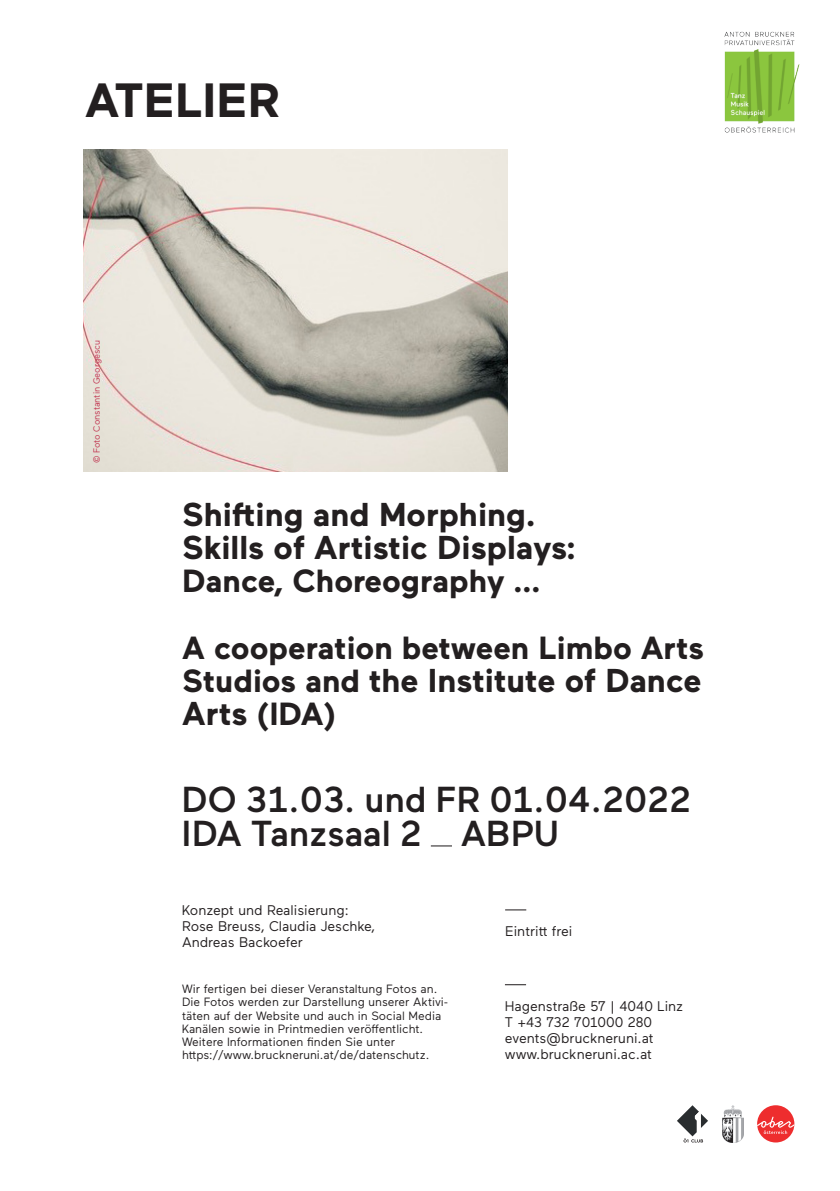
<style>
.page{position:relative;width:840px;height:1191px;background:#fff}
.page>*{position:absolute;margin:0;border:0;box-sizing:border-box;transform-origin:0 0}
.Programm{font:700 48px "Maax";color:#231f20}
.Datum_Ort{font:500 36px "Maax";color:#231f20}
.Titel{font:700 33px "Maax";color:#231f20}
.Untertitel{font:700 33px "Maax";color:#231f20}
.Titel-2{font:700 32px "Maax";color:#231f20}
.Zusatzinformation{font:14px/16px "Maax";letter-spacing:-.005em;color:#231f20}
.Zusatzinformation-2{font:12px/13.2px "Maax";color:#231f20}
.Copyright{font:9px "Maax";color:#c1344f}
.s1{font-size:32px}
.s2{font-size:33px}
</style>
<div class="page">
<img style="left:724px;top:31px;width:76px;height:102px">
<svg style="left:504px;top:984px;width:21px;height:1px"></svg>
<svg style="left:430px;top:845px;width:21px;height:1px"></svg>
<svg style="left:677px;top:1105px;width:30px;height:37px"></svg>
<div style="left:756px;top:1105px;width:38px;height:37px;background:#ee2d2e;border-radius:50%"></div>
<svg style="left:756px;top:1116px;width:38px;height:18px"></svg>
<img style="left:722px;top:1105px;width:20px;height:37px">
<img style="left:84px;top:150px;width:423px;height:321px">
<svg style="left:505px;top:909px;width:21px;height:1px"></svg>
<p class="Programm" style="left:85px;top:69px;width:197px">ATELIER</p>
<p class="Copyright" style="left:91px;top:463px;width:125px;rotate:-90deg">© Foto Constantin Georgescu</p>
<p class="Untertitel" style="left:182px;top:493px;width:354px">Shifting and Morphing.</p>
<p class="Titel" style="left:182px;top:526px;width:395px">Skills of Artistic Displays:</p>
<p class="Titel-2" style="left:182px;top:560px;width:359px">Dance, Choreography ...</p>
<p class="Titel-2" style="left:182px;top:626px;width:523px">A cooperation between Limbo Arts</p>
<p class="Titel" style="left:182px;top:658px;width:520px"><span class="s1">Studios and</span> the Institute of Dance</p>
<p class="Titel-2" style="left:182px;top:692px;width:155px"><span class="s2">Arts</span> (IDA)</p>
<p class="Datum_Ort" style="left:181px;top:780px;width:511px">DO 31.03. und FR 01.04.2022</p>
<p class="Datum_Ort" style="left:181px;top:814px;width:379px">IDA Tanzsaal 2 ABPU</p>
<p class="Zusatzinformation" style="left:182px;top:901px;width:168px">Konzept und Realisierung:</p>
<p class="Zusatzinformation" style="left:182px;top:917px;width:194px">Rose Breuss, Claudia Jeschke,</p>
<p class="Zusatzinformation" style="left:182px;top:933px;width:122px">Andreas Backoefer</p>
<p class="Zusatzinformation-2" style="left:182px;top:981px;width:257px">Wir fertigen bei dieser Veranstaltung Fotos an.</p>
<p class="Zusatzinformation-2" style="left:182px;top:995px;width:267px">Die Fotos werden zur Darstellung unserer Aktivi&shy;täten auf der Website und auch in Social Media<br>Kanälen sowie in Printmedien veröffentlicht.</p>
<p class="Zusatzinformation-2" style="left:182px;top:1034px;width:249px">Weitere Informationen finden Sie unter https://www.bruckneruni.at/de/datenschutz.</p>
<p class="Zusatzinformation" style="left:505px;top:923px;width:69px">Eintritt frei</p>
<p class="Zusatzinformation" style="left:504px;top:997px;width:180px">Hagenstraße 57 | 4040 Linz</p>
<p class="Zusatzinformation" style="left:504px;top:1013px;width:149px">T +43 732 701000 280</p>
<p class="Zusatzinformation" style="left:504px;top:1029px;width:150px">events@bruckneruni.at www.bruckneruni.ac.at</p>
</div>
